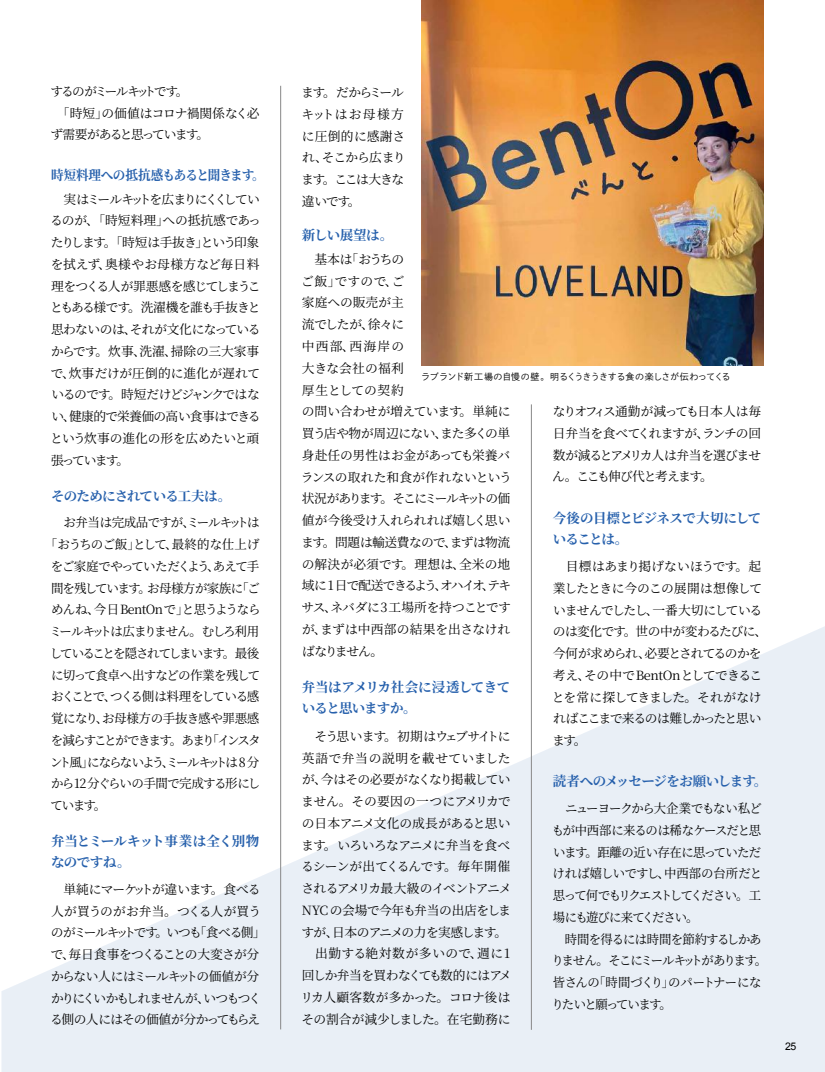
<style>
.page{position:relative;width:825px;height:1072px;background:#fff}
.page>*{position:absolute;margin:0;border:0;box-sizing:border-box;transform-origin:0 0}
.t1{font:700 13.5px/21px "Source Han Serif";letter-spacing:-.05em;color:#2660ac}
.t2{font:700 13.5px "Source Han Serif";letter-spacing:-.05em;color:#2660ac;scale:.93 1}
.t3{font:12.75px/21.8px "Source Han Serif";letter-spacing:-.055em;color:#000}
.t4{font:12.75px/21.8px "Source Han Serif";letter-spacing:-.025em;color:#000}
.t5{font:12.75px/21.8px "Source Han Serif";letter-spacing:-.035em;color:#000}
.t6{font:12.75px/21.8px "Source Han Serif";letter-spacing:-.075em;color:#000}
.t7{font:12.75px/21.8px "Source Han Serif";letter-spacing:-.08em;color:#000}
.t8{font:12.75px/21.8px "Source Han Serif";letter-spacing:-.115em;color:#000}
.t9{font:12.75px "Source Han Serif";letter-spacing:-.105em;color:#000}
.t10{font:12.75px "Source Han Serif";letter-spacing:-.165em;color:#000}
.t11{font:12.75px "Source Han Serif";letter-spacing:-.15em;color:#000}
.t12{font:12.75px "Source Han Serif";letter-spacing:-.09em;color:#000}
.t13{font:12.75px "Source Han Serif";letter-spacing:-.125em;color:#000}
.t14{font:12.75px "Source Han Serif";letter-spacing:-.03em;color:#000}
.t15{font:10.5px "Arial";color:#000}
.t16{font:9px "DNP Shuei Go Kin Std L";letter-spacing:-.03em;color:#000}
</style>
<div class="page">
<svg style="left:1px;top:621px;width:824px;height:450px;fill:#e9eff6"></svg>
<img style="left:422px;top:0;width:342px;height:365px">
<hr style="left:531px;top:404px;width:1px;height:625px;background:#888">
<hr style="left:280px;top:86px;width:1px;height:943px;background:#888">
<p class="t8" style="left:51px;top:81px;width:210px">するのがミールキットです。<br>　「時短」の価値はコロナ禍関係なく必ず需要があると思っています。</p>
<p class="t2" style="left:51px;top:167px;width:231px">時短料理への抵抗感もあると聞きます。</p>
<p class="t3" style="left:50px;top:188px;width:212px">　実はミールキットを広まりにくくしているのが、「時短料理」への抵抗感であったりします。「時短は手抜き」という印象を拭えず、奥様やお母様方など毎日料理をつくる人が罪悪感を感じてしまうこともある様です。洗濯機を誰も手抜きと思わないのは、それが文化になっているからです。炊事、洗濯、掃除の三大家事で、炊事だけが圧倒的に進化が遅れているのです。時短だけどジャンクではない、健康的で栄養価の高い食事はできるという炊事の進化の形を広めたいと頑張っています。</p>
<p class="t1" style="left:51px;top:485px;width:182px">そのためにされている工夫は。</p>
<p class="t3" style="left:51px;top:512px;width:210px">　お弁当は完成品ですが、ミールキットは</p>
<p class="t4" style="left:45px;top:534px;width:216px">「おうちのご飯」として、最終的な仕上げ</p>
<p class="t12" style="left:51px;top:559px;width:210px">をご家庭でやっていただくよう、あえて手</p>
<p class="t3" style="left:51px;top:577px;width:210px">間を残しています。お母様方が家族に「ご</p>
<p class="t3" style="left:51px;top:599px;width:211px">めんね、今日BentOnで」と思うようなら</p>
<p class="t9" style="left:49px;top:624px;width:211px">ミールキットは広まりません。むしろ利用</p>
<p class="t13" style="left:50px;top:646px;width:211px">していることを隠されてしまいます。最後</p>
<p class="t3" style="left:51px;top:664px;width:211px">に切って食卓へ出すなどの作業を残して</p>
<p class="t9" style="left:51px;top:689px;width:210px">おくことで、つくる側は料理をしている感</p>
<p class="t14" style="left:51px;top:711px;width:210px">覚になり、お母様方の手抜き感や罪悪感</p>
<p class="t11" style="left:51px;top:733px;width:211px">を減らすことができます。あまり「インスタ</p>
<p class="t10" style="left:50px;top:754px;width:211px">ント風」にならないよう、ミールキットは 8 分</p>
<p class="t3" style="left:51px;top:773px;width:211px">から12分ぐらいの手間で完成する形にし</p>
<p class="t3" style="left:51px;top:795px;width:57px">ています。</p>
<p class="t1" style="left:51px;top:831px;width:210px">弁当とミールキット事業は全く別物なのですね。</p>
<p class="t7" style="left:50px;top:878px;width:217px">　単純にマーケットが違います。食べる人が買うのがお弁当。つくる人が買うのがミールキットです。いつも「食べる側」で、毎日食事をつくることの大変さが分からない人にはミールキットの価値が分かりにくいかもしれませんが、いつもつくる側の人にはその価値が分かってもらえ</p>
<p class="t3" style="left:301px;top:82px;width:106px">ます。だからミールキットはお母様方に圧倒的に感謝され、そこから広まります。ここは大きな違いです。</p>
<p class="t1" style="left:302px;top:225px;width:93px">新しい展望は。</p>
<p class="t4" style="left:301px;top:249px;width:213px">　基本は「おうちの<br>ご飯」ですので、ご<br>家庭への販売が主<br>流でしたが、徐々に<br>中西部、西海岸の<br>大きな会社の福利<br>厚生としての契約<br>の問い合わせが増えています。単純に買う店や物が周辺にない、また多くの単身赴任の男性はお金があっても栄養バランスの取れた和食が作れないという状況があります。そこにミールキットの価値が今後受け入れられれば嬉しく思います。問題は輸送費なので、まずは物流の解決が必須です。理想は、全米の地域に 1 日で配送できるよう、オハイオ、テキサス、ネバダに3工場所を持つことですが、まずは中西部の結果を出さなければなりません。</p>
<p class="t1" style="left:302px;top:676px;width:210px;line-height:21.8px">弁当はアメリカ社会に浸透してきていると思いますか。</p>
<p class="t5" style="left:300px;top:725px;width:213px">　そう思います。初期はウェブサイトに英語で弁当の説明を載せていましたが、今はその必要がなくなり掲載していません。その要因の一つにアメリカでの日本アニメ文化の成長があると思います。いろいろなアニメに弁当を食べるシーンが出てくるんです。毎年開催されるアメリカ最大級のイベントアニメ<br>NYCの会場で今年も弁当の出店をしますが、日本のアニメの力を実感します。　出勤する絶対数が多いので、週に1回しか弁当を買わなくても数的にはアメリカ人顧客数が多かった。コロナ後はその割合が減少しました。在宅勤務に</p>
<p class="t16" style="left:421px;top:370px;width:311px">ラブランド新工場の自慢の壁。明るくうきうきする食の楽しさが伝わってくる</p>
<p class="t3" style="left:552px;top:401px;width:210px;text-align:justify">なりオフィス通勤が減っても日本人は毎日弁当を食べてくれますが、ランチの回数が減るとアメリカ人は弁当を選びません。ここも伸び代と考えます。</p>
<p class="t1" style="left:553px;top:508px;width:210px">今後の目標とビジネスで大切にしていることは。</p>
<p class="t3" style="left:552px;top:555px;width:217px">　目標はあまり掲げないほうです。起業したときに今のこの展開は想像していませんでしたし、一番大切にしているのは変化です。世の中が変わるたびに、今何が求められ、必要とされてるのかを考え、その中でBentOnとしてできることを常に探してきました。それがなければここまで来るのは難しかったと思います。</p>
<p class="t1" style="left:553px;top:771px;width:216px">読者へのメッセージをお願いします。</p>
<p class="t6" style="left:551px;top:797px;width:217px">　ニューヨークから大企業でもない私どもが中西部に来るのは稀なケースだと思います。距離の近い存在に思っていただければ嬉しいですし、中西部の台所だと思って何でもリクエストしてください。工場にも遊びに来てください。<br>　時間を得るには時間を節約するしかありません。そこにミールキットがあります。皆さんの「時間づくり」のパートナーになりたいと願っています。</p>
<p class="t15" style="left:785px;top:1040px;width:13px">25</p>
</div>
